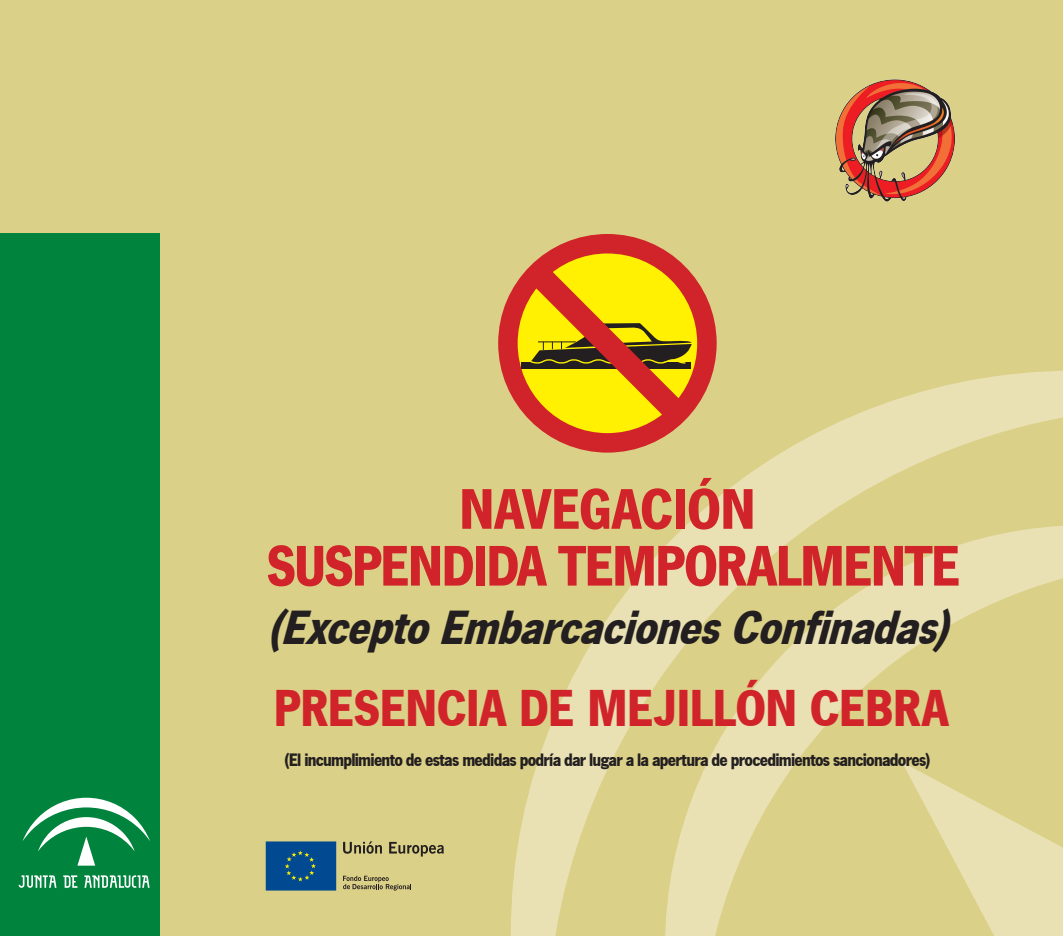
<style>
.page{position:relative;width:1063px;height:936px;background:#fff}
.page>*{position:absolute;margin:0;border:0;box-sizing:border-box;transform-origin:0 0}
.t1{font:59.47px "News Got T Bold";letter-spacing:-.04em;color:#d1232a;scale:.9 1}
.t2{font:59.47px "News Got T Bold";letter-spacing:-.02em;color:#d1232a;scale:.9 1}
.t3{font:53.7px "News Got T Bold";letter-spacing:-.02em;color:#d1232a;scale:.9 1}
.t4{font:italic 49.65px "News Got T Bold";color:#231f20;scale:.9 1}
.t5{font:18.6px "News Got T Bold";letter-spacing:-.045em;color:#231f20;scale:.9 1}
</style>
<div class="page">
<div style="left:0;top:0;width:1063px;height:935px;background:#dbd087"></div>
<svg style="left:511px;top:370px;width:552px;height:565px"></svg>
<svg style="left:665px;top:525px;width:398px;height:410px"></svg>
<div style="left:0;top:234px;width:159px;height:701px;background:#00843d"></div>
<img style="left:835px;top:79px;width:120px;height:123px">
<div style="left:498px;top:234px;width:219px;height:218px;background:#d1232a;border-radius:50%"></div>
<svg style="left:506px;top:241px;width:203px;height:204px"></svg>
<svg style="left:266px;top:841px;width:70px;height:49px;background:#0a4e8b"></svg>
<svg style="left:343px;top:841px;width:39px;height:12px"></svg>
<svg style="left:389px;top:841px;width:55px;height:15px"></svg>
<svg style="left:343px;top:875px;width:68px;height:15px"></svg>
<svg style="left:19px;top:875px;width:37px;height:12px"></svg>
<svg style="left:63px;top:875px;width:15px;height:12px"></svg>
<svg style="left:84px;top:875px;width:66px;height:12px"></svg>
<svg style="left:23px;top:797px;width:127px;height:68px"></svg>
<p class="t2" style="left:459px;top:469px;width:332px">NAVEGACIÓN</p>
<p class="t1" style="left:266px;top:525px;width:773px">SUSPENDIDA TEMPORALMENTE</p>
<p class="t4" style="left:267px;top:594px;width:777px">(ExceptoEmbarcacionesConfinadas)</p>
<p class="t3" style="left:273px;top:671px;width:752px">PRESENCIA DE MEJILLÓN CEBRA</p>
<p class="t5" style="left:284px;top:747px;width:720px">(El incumplimiento de estas medidas podría dar lugar a la apertura de procedimientos sancionadores)</p>
</div>
